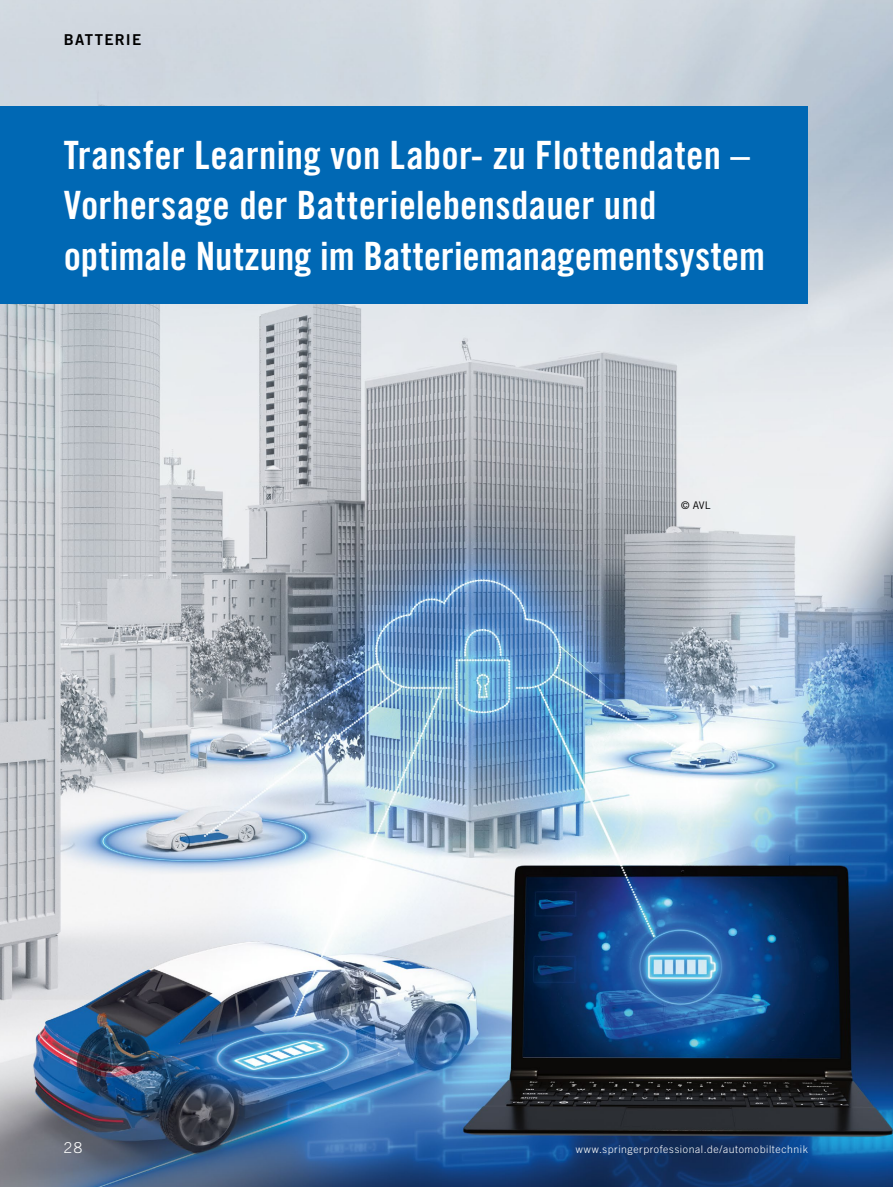
<style>
.page{position:relative;width:893px;height:1187px;background:#fff}
.page>*{position:absolute;margin:0;border:0;box-sizing:border-box;transform-origin:0 0}
.Title_x{font:39px/50.7px "Trade Gothic LT Std Bd Cn 20";letter-spacing:.005em;color:#fff}
.t1{font:15px "Trade Gothic LT Std Bd 2";letter-spacing:.08em;color:#000}
.t2{font:300 15px "Trade Gothic LT Std";color:#fff}
.t3{font:300 10.5px "Trade Gothic LT Std";letter-spacing:.055em;color:#fff}
.Image_Source_x{font:10.5px "Trade Gothic LT Std";color:#000}
</style>
<div class="page">
<img style="left:0;top:0;width:893px;height:1186px">
<div style="left:0;top:106px;width:808px;height:198px;background:#0068b4"></div>
<p class="t1" style="left:64px;top:30px;width:79px">BATTERIE</p>
<p class="Title_x" style="left:64px;top:129px;width:703px">Transfer Learning von Labor- zu Flottendaten –<br>Vorhersage der Batterielebensdauer und optimale Nutzung im Batteriemanagementsystem</p>
<p class="Image_Source_x" style="left:681px;top:499px;width:31px">© AVL</p>
<p class="t2" style="left:64px;top:1138px;width:20px">28</p>
<p class="t3" style="left:576px;top:1142px;width:234px">www.springerprofessional.de/automobiltechnik</p>
</div>
